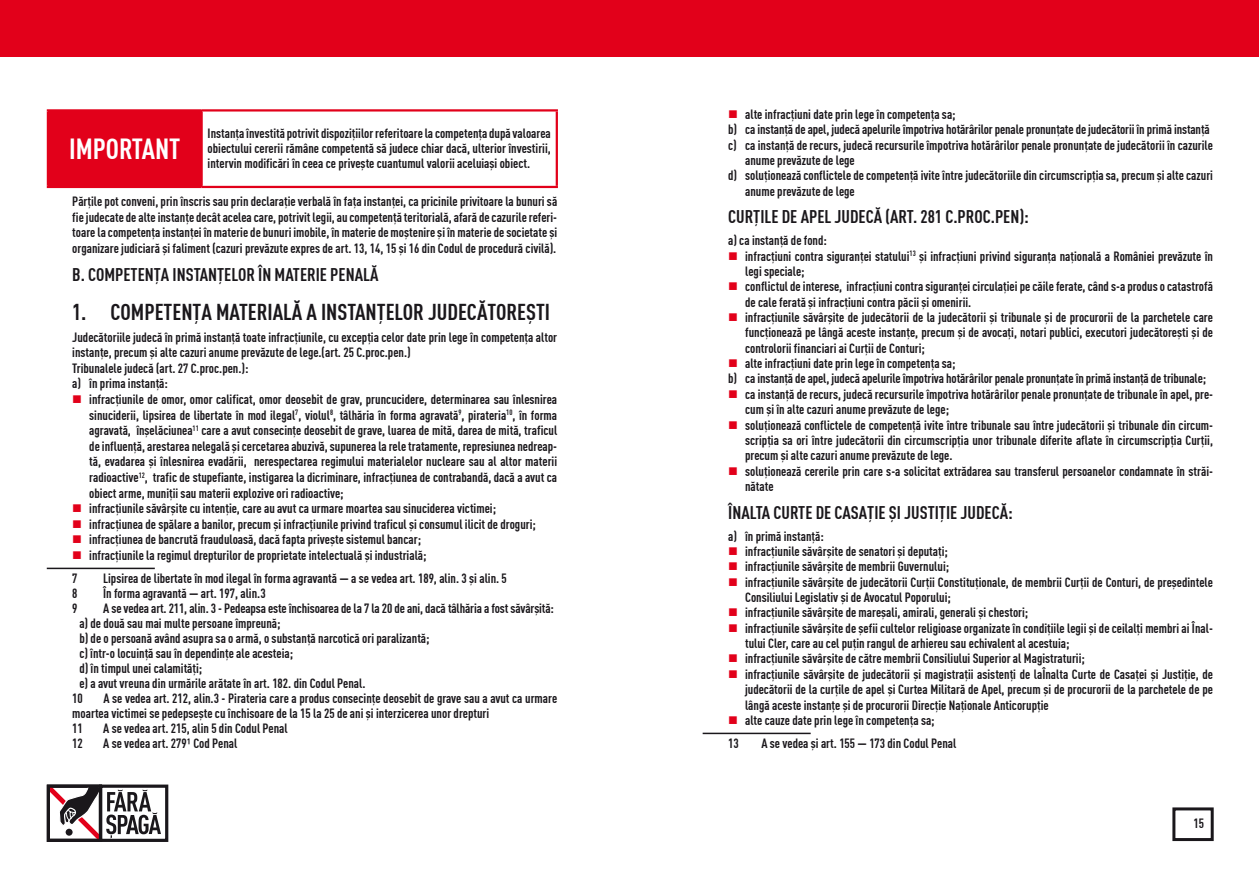
<style>
.page{position:relative;width:1259px;height:893px;background:#fff}
.page>*{position:absolute;margin:0;border:0;box-sizing:border-box;transform-origin:0 0}
.t1{font:28.5px "DIN Cond Bold Rom";color:#fff}
.t2{font:22.5px "DIN Cond Bold Rom";color:#1a171b}
.t3{font:18px "DIN Cond Bold Rom";color:#1a171b}
.t4{font:13.2px/15.6px "DIN Cond Bold Rom";color:#1a171b}
</style>
<div class="page">
<div style="left:0;top:0;width:629px;height:57px;background:#e2001a"></div>
<div style="left:99px;top:784px;width:69px;height:58px;border:3px solid #1a171b"></div>
<svg style="left:51px;top:785px;width:110px;height:55px"></svg>
<div style="left:65px;top:828px;width:8px;height:8px;background:#1a171b;border-radius:50%"></div>
<div style="left:64px;top:827px;width:10px;height:10px;border:2px solid #fff;border-radius:50%"></div>
<div style="left:47px;top:784px;width:55px;height:58px;border:3px solid #1a171b"></div>
<div style="left:629px;top:0;width:630px;height:57px;background:#e2001a"></div>
<div style="left:1172px;top:807px;width:41px;height:34px;border:3px solid #1a171b"></div>
<hr style="left:702px;top:733px;width:108px;height:1px;background:#1a171b">
<div style="left:48px;top:110px;width:154px;height:77px;background:#e2001a"></div>
<hr style="left:47px;top:109px;width:155px;height:3px;background:#e2001a">
<hr style="left:47px;top:112px;width:2px;height:74px;background:#e2001a">
<hr style="left:202px;top:109px;width:356px;height:3px;background:#e2001a">
<hr style="left:200px;top:112px;width:3px;height:74px;background:#e2001a">
<hr style="left:556px;top:112px;width:2px;height:74px;background:#e2001a">
<hr style="left:47px;top:186px;width:155px;height:2px;background:#e2001a">
<hr style="left:202px;top:186px;width:356px;height:2px;background:#e2001a">
<hr style="left:47px;top:568px;width:108px;height:1px;background:#1a171b">
<h1 class="t1" style="left:69px;top:131px;width:14px">IMPORTANT</h1>
<p class="t4" style="left:208px;top:126px;width:345px;line-height:15px;text-align:justify">Instanţa învestită potrivit dispoziţiilor referitoare la competenţa după valoarea obiectului cererii rămâne competentă să judece chiar dacă, ulterior învestirii, intervin modificări în ceea ce priveşte cuantumul valorii aceluiaşi obiect.</p>
<p class="t4" style="left:72px;top:193px;width:486px;text-align:justify">Părţile pot conveni, prin înscris sau prin declaraţie verbală în faţa instanţei, ca pricinile privitoare la bunuri să fie judecate de alte instanţe decât acelea care, potrivit legii, au competenţă teritorială, afară de cazurile referi&shy;toare la competenţa instanţei în materie de bunuri imobile, în materie de moştenire şi în materie de societate şi organizare judiciară şi faliment (cazuri prevăzute expres de art. 13, 14, 15 şi 16 din Codul de procedură civilă).</p>
<h3 class="t3" style="left:72px;top:263px;width:308px">B. Competenţa instanţelor în materie penală</h3>
<h2 class="t2" style="left:72px;top:298px;width:60px">1. COMPETENŢA</h2>
<h2 class="t2" style="left:216px;top:298px;width:11px">MATERIALĂ</h2>
<h2 class="t2" style="left:306px;top:298px;width:52px">AINSTANŢELOR</h2>
<h2 class="t2" style="left:428px;top:298px;width:60px">JUDECĂTORE</h2>
<h2 class="t2" style="left:526px;top:298px;width:18px">ŞTI</h2>
<p class="t4" style="left:72px;top:329px;width:486px">Judecătoriile judecă în primă instanţă toate infracţiunile, cu excepţia celor date prin lege în competenţa altor instanţe, precum şi alte cazuri anume prevăzute de lege.(art. 25 C.proc.pen.)<br>Tribunalele judecă (art. 27 C.proc.pen.):<br>a) în prima instanţă:</p>
<p class="t4" style="left:89px;top:391px;width:469px">infracţiunile de omor, omor calificat, omor deosebit de grav, pruncucidere, determinarea sau înlesnirea sinuciderii, lipsirea de libertate în mod ilegal<sup>7</sup>, violul<sup>8</sup>, tâlhăria în forma agravată<sup>9</sup>, pirateria<sup>10</sup>, în forma agravată, înşelăciunea<sup>11</sup> care a avut consecinţe deosebit de grave, luarea de mită, darea de mită, traficul de influenţă, arestarea nelegală şi cercetarea abuzivă, supunerea la rele tratamente, represiunea nedreap&shy;tă, evadarea şi înlesnirea evadării, nerespectarea regimului materialelor nucleare sau al altor materii radioactive<sup>12</sup>, trafic de stupefiante, instigarea la dicriminare, infracţiunea de contrabandă, dacă a avut ca obiect arme, muniţii sau materii explozive ori radioactive;<br>infracţiunile săvârşite cu intenţie, care au avut ca urmare moartea sau sinuciderea victimei;<br>infracţiunea de spălare a banilor, precum şi infracţiunile privind traficul şi consumul ilicit de droguri; infracţiunea de bancrută frauduloasă, dacă fapta priveşte sistemul bancar;<br>infracţiunile la regimul drepturilor de proprietate intelectuală şi industrială;</p>
<p class="t4" style="left:72px;top:570px;width:7px">7</p>
<p class="t4" style="left:103px;top:570px;width:405px">Lipsirea de libertate în mod ilegal în forma agravantă – a se vedea art. 189, alin. 3 şi alin. 5</p>
<p class="t4" style="left:72px;top:585px;width:7px">8</p>
<p class="t4" style="left:103px;top:585px;width:164px">În forma agravantă – art. 197, alin.3</p>
<p class="t4" style="left:72px;top:600px;width:7px">9</p>
<p class="t4" style="left:103px;top:600px;width:452px">A se vedea art. 211, alin. 3 - Pedeapsa este închisoarea de la 7 la 20 de ani, dacă tâlhăria a fost săvârşită:</p>
<p class="t4" style="left:79px;top:615px;width:203px">a) de două sau mai multe persoane împreună;</p>
<p class="t4" style="left:79px;top:630px;width:352px">b) de o persoană având asupra sa o armă, o substanţă narcotică ori paralizantă;</p>
<p class="t4" style="left:79px;top:645px;width:215px">c) într-o locuinţă sau în dependinţe ale acesteia;</p>
<p class="t4" style="left:79px;top:660px;width:124px">d) în timpul unei calamităţi;</p>
<p class="t4" style="left:79px;top:675px;width:288px">e) a avut vreuna din urmările arătate în art. 182. din Codul Penal.</p>
<p class="t4" style="left:72px;top:690px;width:12px">10</p>
<p class="t4" style="left:72px;top:691px;width:486px;line-height:15px;text-indent:31px">A se vedea art. 212, alin.3 - Pirateria care a produs consecinţe deosebit de grave sau a avut ca urmare moartea victimei se pedepseşte cu închisoare de la 15 la 25 de ani şi interzicerea unor drepturi<br>11</p>
<p class="t4" style="left:103px;top:720px;width:186px">A se vedea art. 215, alin 5 din Codul Penal</p>
<p class="t4" style="left:72px;top:735px;width:12px">12</p>
<p class="t4" style="left:103px;top:735px;width:136px">A se vedea art. 279¹ Cod Penal</p>
<p class="t4" style="left:745px;top:106px;width:212px">alte infracţiuni date prin lege în competenţa sa;</p>
<p class="t4" style="left:728px;top:121px;width:483px">b) ca instanţă de apel, judecă apelurile împotriva hotărârilor penale pronunţate de judecătorii în primă instanţă</p>
<p class="t4" style="left:728px;top:137px;width:486px">c) ca instanţă de recurs, judecă recursurile împotriva hotărârilor penale pronunţate de judecătorii în cazurile</p>
<p class="t4" style="left:745px;top:152px;width:111px">anume prevăzute de lege</p>
<p class="t4" style="left:728px;top:167px;width:486px">d) soluţionează conflictele de competenţă ivite între judecătoriile din circumscripţia sa, precum şi alte cazuri</p>
<p class="t4" style="left:745px;top:183px;width:111px">anume prevăzute de lege</p>
<h3 class="t3" style="left:728px;top:206px;width:302px">Curţile de apel judecă (art. 281 C.proc.pen):</h3>
<p class="t4" style="left:728px;top:232px;width:100px">a) ca instanţă de fond:</p>
<p class="t4" style="left:745px;top:248px;width:469px">infracţiuni contra siguranţei statului<sup>13</sup> şi infracţiuni privind siguranţa naţională a României prevăzute în</p>
<p class="t4" style="left:745px;top:263px;width:61px">legi speciale;</p>
<p class="t4" style="left:745px;top:278px;width:469px">conflictul de interese, infracţiuni contra siguranţei circulaţiei pe căile ferate, când s-a produs o catastrofă</p>
<p class="t4" style="left:745px;top:294px;width:228px">de cale ferată şi infracţiuni contra păcii şi omenirii.</p>
<p class="t4" style="left:745px;top:309px;width:469px">infracţiunile săvârşite de judecătorii de la judecătorii şi tribunale şi de procurorii de la parchetele care</p>
<p class="t4" style="left:745px;top:324px;width:469px">funcţionează pe lângă aceste instanţe, precum şi de avocaţi, notari publici, executori judecătoreşti şi de</p>
<p class="t4" style="left:745px;top:340px;width:181px">controlorii financiari ai Curţii de Conturi;</p>
<p class="t4" style="left:745px;top:355px;width:212px">alte infracţiuni date prin lege în competenţa sa;</p>
<p class="t4" style="left:728px;top:371px;width:479px">b) ca instanţă de apel, judecă apelurile împotriva hotărârilor penale pronunţate în primă instanţă de tribunale;</p>
<p class="t4" style="left:745px;top:386px;width:469px">ca instanţă de recurs, judecă recursurile împotriva hotărârilor penale pronunţate de tribunale în apel, pre-</p>
<p class="t4" style="left:745px;top:401px;width:205px">cum şi în alte cazuri anume prevăzute de lege;</p>
<p class="t4" style="left:745px;top:417px;width:469px">soluţionează conflictele de competenţă ivite între tribunale sau între judecătorii şi tribunale din circum-</p>
<p class="t4" style="left:745px;top:432px;width:469px">scripţia sa ori între judecătorii din circumscripţia unor tribunale diferite aflate în circumscripţia Curţii,</p>
<p class="t4" style="left:745px;top:447px;width:209px">precum şi alte cazuri anume prevăzute de lege.</p>
<p class="t4" style="left:745px;top:463px;width:469px">soluţionează cererile prin care s-a solicitat extrădarea sau transferul persoanelor condamnate în străi-</p>
<p class="t4" style="left:745px;top:478px;width:30px">nătate</p>
<h3 class="t3" style="left:728px;top:501px;width:286px">Înalta Curte de Casaţie şi Justiţie judecă:</h3>
<p class="t4" style="left:745px;top:528px;width:469px;text-indent:-17px">a) în primă instanţă:<br>infracţiunile săvârşite de senatori şi deputaţi;<br>infracţiunile săvârşite de membrii Guvernului;<br>infracţiunile săvârşite de judecătorii Curţii Constituţionale, de membrii Curţii de Conturi, de preşedintele Consiliului Legislativ şi de Avocatul Poporului;<br>infracţiunile săvârşite de mareşali, amirali, generali şi chestori;<br>infracţiunile săvârşite de şefii cultelor religioase organizate în condiţiile legii şi de ceilalţi membri ai Înal&shy;tului Cler, care au cel puţin rangul de arhiereu sau echivalent al acestuia;<br>infracţiunile săvârşite de către membrii Consiliului Superior al Magistraturii;<br>infracţiunile săvârşite de judecătorii şi magistraţii asistenţi de laÎnalta Curte de Casaţei şi Justiţie, de judecătorii de la curţile de apel şi Curtea Militară de Apel, precum şi de procurorii de la parchetele de pe lângă aceste instanţe şi de procurorii Direcţie Naţionale Anticorupţie<br>alte cauze date prin lege în competenţa sa;</p>
<p class="t4" style="left:728px;top:735px;width:12px">13</p>
<p class="t4" style="left:761px;top:735px;width:196px">A se vedea şi art. 155 – 173 din Codul Penal</p>
<p class="t4" style="left:1193px;top:815px;width:12px">15</p>
</div>
